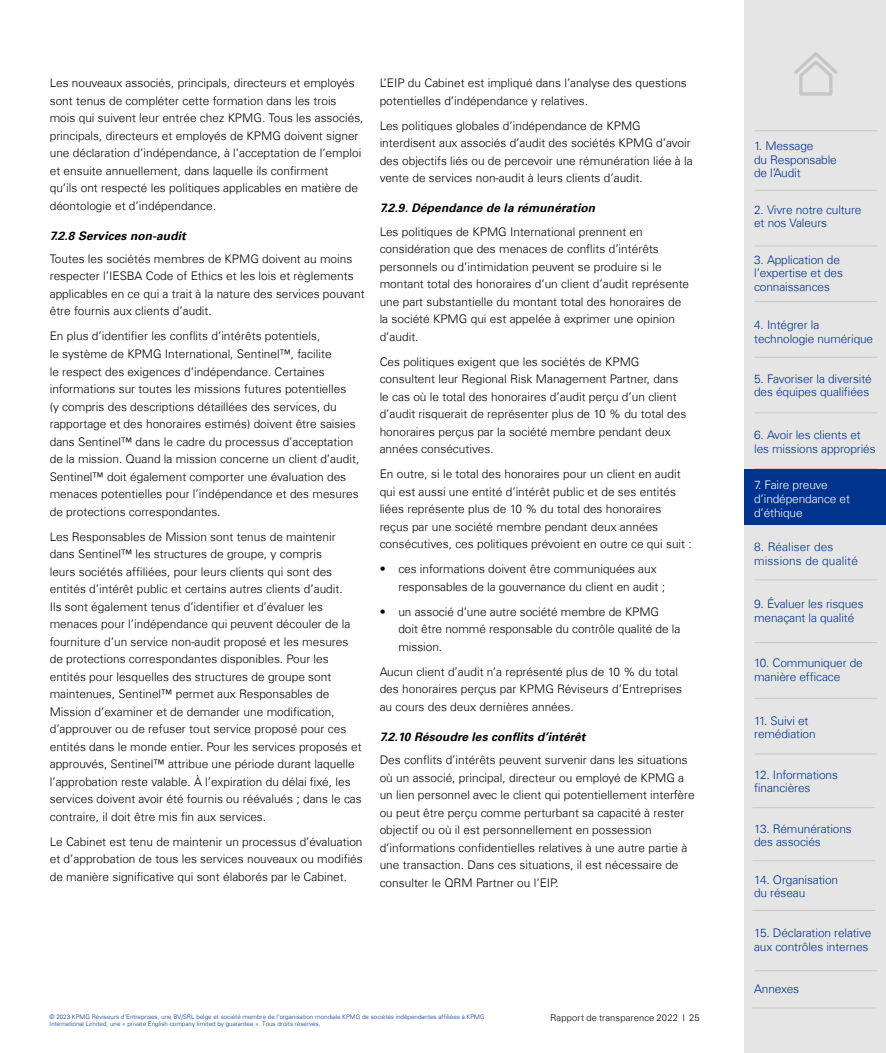
<style>
.page{position:relative;width:886px;height:1053px;background:#fff}
.page>*{position:absolute;margin:0;border:0;box-sizing:border-box;transform-origin:0 0}
.t1{font:300 11.88px/17.5px "Universfor KPMG";color:#000}
.t2{font:300 11.88px/13.8px "Universfor KPMG";letter-spacing:-.01em;color:#00338d}
.t3{font:italic 700 11.88px "Universfor KPMG";letter-spacing:.01em;color:#000}
.t4{font:300 11.88px/13.8px "Universfor KPMG";letter-spacing:-.01em;color:#fff}
.t5{font:300 11.88px/13.8px "Universfor KPMG";letter-spacing:.01em;color:#00338d}
.t6{font:300 9.38px "Universfor KPMG";letter-spacing:.015em;color:#000}
.t7{font:300 6.25px/7.5px "Universfor KPMG";color:#00338d}
</style>
<div class="page">
<div style="left:744px;top:0;width:142px;height:1052px;background:#e5e5e5"></div>
<svg style="left:794px;top:52px;width:43px;height:44px"></svg>
<hr style="left:754px;top:130px;width:123px;height:1px;background:#c6c6c6">
<hr style="left:754px;top:190px;width:123px;height:1px;background:#c6c6c6">
<hr style="left:754px;top:245px;width:123px;height:1px;background:#c6c6c6">
<hr style="left:754px;top:357px;width:123px;height:1px;background:#c6c6c6">
<hr style="left:754px;top:301px;width:123px;height:1px;background:#c6c6c6">
<hr style="left:754px;top:412px;width:123px;height:1px;background:#c6c6c6">
<hr style="left:754px;top:468px;width:123px;height:1px;background:#c6c6c6">
<hr style="left:754px;top:524px;width:123px;height:1px;background:#c6c6c6">
<hr style="left:754px;top:579px;width:123px;height:1px;background:#c6c6c6">
<hr style="left:754px;top:642px;width:123px;height:1px;background:#c6c6c6">
<hr style="left:754px;top:698px;width:123px;height:1px;background:#c6c6c6">
<hr style="left:754px;top:753px;width:123px;height:1px;background:#c6c6c6">
<hr style="left:754px;top:970px;width:123px;height:1px;background:#c6c6c6">
<hr style="left:752px;top:1007px;width:123px;height:1px;background:#c6c6c6">
<hr style="left:752px;top:807px;width:123px;height:1px;background:#c6c6c6">
<hr style="left:752px;top:860px;width:123px;height:1px;background:#c6c6c6">
<hr style="left:752px;top:910px;width:123px;height:1px;background:#c6c6c6">
<div style="left:744px;top:469px;width:142px;height:55px;background:#00338d"></div>
<p class="t1" style="left:50px;top:74px;width:315px">Les nouveaux associés, principals, directeurs et employés sont tenus de compléter cette formation dans les trois mois qui suivent leur entrée chez KPMG. Tous les associés, principals, directeurs et employés de KPMG doivent signer une déclaration d’indépendance, à l’acceptation de l’emploi et ensuite annuellement, dans laquelle ils confirment<br>qu’ils ont respecté les politiques applicables en matière de déontologie et d’indépendance.</p>
<p class="t3" style="left:50px;top:228px;width:138px">7.2.8 Services non-audit</p>
<p class="t1" style="left:50px;top:250px;width:316px">Toutes les sociétés membres de KPMG doivent au moins respecter l’IESBA Code of Ethics et les lois et règlements applicables en ce qui a trait à la nature des services pouvant être fournis aux clients d’audit.</p>
<p class="t1" style="left:50px;top:327px;width:311px">En plus d’identifier les conflits d’intérêts potentiels,<br>le système de KPMG International, Sentinel™, facilite<br>le respect des exigences d’indépendance. Certaines informations sur toutes les missions futures potentielles<br>(y compris des descriptions détaillées des services, du rapportage et des honoraires estimés) doivent être saisies dans Sentinel™ dans le cadre du processus d’acceptation de la mission. Quand la mission concerne un client d’audit, Sentinel™ doit également comporter une évaluation des menaces potentielles pour l’indépendance et des mesures de protections correspondantes.</p>
<p class="t1" style="left:50px;top:527px;width:314px">Les Responsables de Mission sont tenus de maintenir dans Sentinel™ les structures de groupe, y compris<br>leurs sociétés affiliées, pour leurs clients qui sont des entités d’intérêt public et certains autres clients d’audit.<br>Ils sont également tenus d’identifier et d’évaluer les menaces pour l’indépendance qui peuvent découler de la fourniture d’un service non-audit proposé et les mesures de protections correspondantes disponibles. Pour les entités pour lesquelles des structures de groupe sont maintenues, Sentinel™ permet aux Responsables de Mission d’examiner et de demander une modification, d’approuver ou de refuser tout service proposé pour ces entités dans le monde entier. Pour les services proposés et approuvés, Sentinel™ attribue une période durant laquelle l’approbation reste valable. À l’expiration du délai fixé, les services doivent avoir été fournis ou réévalués ; dans le cas contraire, il doit être mis fin aux services.</p>
<p class="t1" style="left:50px;top:832px;width:315px;text-align:justify">Le Cabinet est tenu de maintenir un processus d’évaluation et d’approbation de tous les services nouveaux ou modifiés de manière significative qui sont élaborés par le Cabinet.</p>
<p class="t1" style="left:380px;top:74px;width:309px">L’EIP du Cabinet est impliqué dans l’analyse des questions potentielles d’indépendance y relatives.</p>
<p class="t1" style="left:380px;top:117px;width:315px">Les politiques globales d’indépendance de KPMG interdisent aux associés d’audit des sociétés KPMG d’avoir des objectifs liés ou de percevoir une rémunération liée à la vente de services non-audit à leurs clients d’audit.</p>
<p class="t3" style="left:380px;top:201px;width:217px">7.2.9. Dépendance de la rémunération</p>
<p class="t1" style="left:380px;top:222px;width:311px">Les politiques de KPMG International prennent en considération que des menaces de conflits d’intérêts personnels ou d’intimidation peuvent se produire si le montant total des honoraires d’un client d’audit représente une part substantielle du montant total des honoraires de la société KPMG qui est appelée à exprimer une opinion d’audit.</p>
<p class="t1" style="left:380px;top:352px;width:308px">Ces politiques exigent que les sociétés de KPMG consultent leur Regional Risk Management Partner, dans le cas où le total des honoraires d’audit perçu d’un client d’audit risquerait de représenter plus de 10 % du total des honoraires perçus par la société membre pendant deux années consécutives.</p>
<p class="t1" style="left:380px;top:465px;width:314px">En outre, si le total des honoraires pour un client en audit qui est aussi une entité d’intérêt public et de ses entités liées représente plus de 10 % du total des honoraires reçus par une société membre pendant deux années consécutives, ces politiques prévoient en outre ce qui suit :</p>
<p class="t1" style="left:398px;top:560px;width:268px;text-indent:-19px">• ces informations doivent être communiquées aux responsables de la gouvernance du client en audit ;</p>
<p class="t1" style="left:398px;top:602px;width:284px;text-indent:-19px">• un associé d’une autre société membre de KPMG doit être nommé responsable du contrôle qualité de la mission.</p>
<p class="t1" style="left:380px;top:662px;width:304px">Aucun client d’audit n’a représenté plus de 10 % du total des honoraires perçus par KPMG Réviseurs d’Entreprises au cours des deux dernières années.</p>
<p class="t3" style="left:380px;top:729px;width:207px">7.2.10 Résoudre les conflits d’intérêt</p>
<p class="t1" style="left:380px;top:751px;width:316px">Des conflits d’intérêts peuvent survenir dans les situations où un associé, principal, directeur ou employé de KPMG a un lien personnel avec le client qui potentiellement interfère ou peut être perçu comme perturbant sa capacité à rester objectif ou où il est personnellement en possession d’informations confidentielles relatives à une autre partie à une transaction. Dans ces situations, il est nécessaire de consulter le QRM Partner ou l’EIP.</p>
<p class="t7" style="left:50px;top:1012px;width:436px">© 2023 KPMG Réviseurs d’Entreprises, une BV/SRL belge et société membre de l’organisation mondiale KPMG de sociétés indépendantes affiliées à KPMG<br>International Limited, une « private English company limited by guarantee ». Tous droits réservés.</p>
<p class="t6" style="left:550px;top:1011px;width:151px">Rapport de transparence 2022 I 25</p>
<p class="t2" style="left:754px;top:139px;width:84px">1. Message<br>du Responsable de l’Audit</p>
<p class="t2" style="left:754px;top:202px;width:109px">2. Vivre notre culture et nos Valeurs</p>
<p class="t2" style="left:754px;top:252px;width:90px">3. Application de l’expertise et des connaissances</p>
<p class="t2" style="left:754px;top:317px;width:121px">4. Intégrer la technologie numérique</p>
<p class="t2" style="left:754px;top:371px;width:119px">5. Favoriser la diversité des équipes qualifiées</p>
<p class="t2" style="left:754px;top:428px;width:123px">6. Avoir les clients et les missions appropriés</p>
<p class="t4" style="left:754px;top:478px;width:97px">7. Faire preuve d’indépendance et d’éthique</p>
<p class="t5" style="left:754px;top:539px;width:105px">8. Réaliser des missions de qualité</p>
<p class="t2" style="left:754px;top:596px;width:111px">9. Évaluer les risques menaçant la qualité</p>
<p class="t2" style="left:754px;top:656px;width:110px">10. Communiquer de manière efficace</p>
<p class="t2" style="left:754px;top:713px;width:63px">11. Suivi et remédiation</p>
<p class="t2" style="left:754px;top:767px;width:85px">12. Informations financières</p>
<p class="t2" style="left:754px;top:821px;width:99px">13. Rémunérations des associés</p>
<p class="t2" style="left:754px;top:872px;width:86px">14. Organisation du réseau</p>
<p class="t2" style="left:754px;top:925px;width:119px">15. Déclaration relative aux contrôles internes</p>
<p class="t2" style="left:754px;top:981px;width:47px">Annexes</p>
</div>
